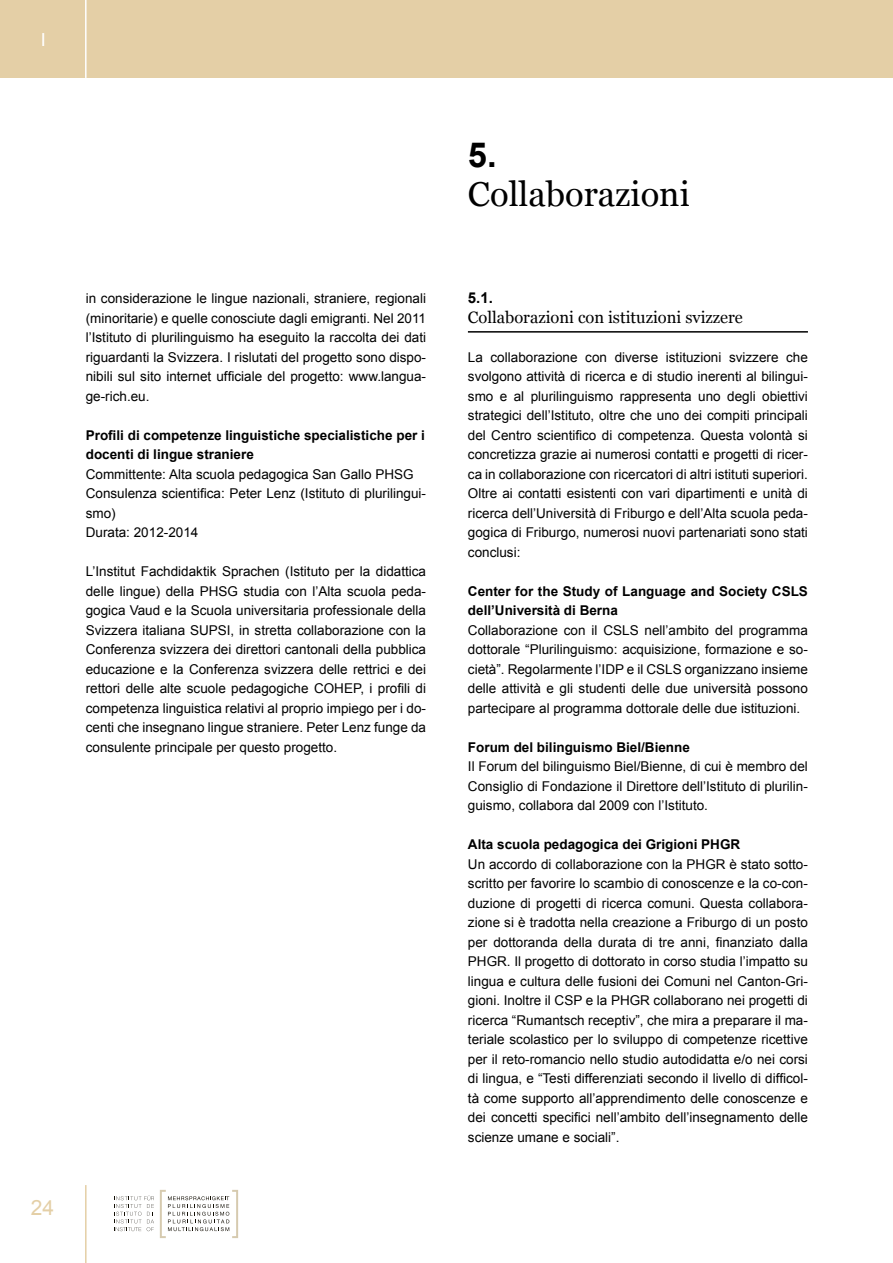
<style>
.page{position:relative;width:893px;height:1263px;background:#fff}
.page>*{position:absolute;margin:0;border:0;box-sizing:border-box;transform-origin:0 0}
.t1{font:34.5px "Georgia";color:#000}
.t2{font:700 34.5px "Arial";color:#000}
.t3{font:21px "Arial";color:#e4cfa6}
.t4{font:18px "Arial";color:#fff}
.t5{font:16.5px "Georgia";color:#000}
.t6{font:700 15px "Arial";color:#000}
.t7{font:13.5px/19.5px "Arial";color:#000;text-align:justify}
.t8{font:700 13.5px/19.5px "Arial";color:#000}
</style>
<div class="page">
<div style="left:0;top:0;width:893px;height:78px;background:#e4cfa6"></div>
<hr style="left:85px;top:0;width:2px;height:78px;background:#fff">
<hr style="left:85px;top:1185px;width:2px;height:78px;background:#e4cfa6">
<svg style="left:114px;top:1195px;width:40px;height:36px"></svg>
<svg style="left:160px;top:1190px;width:78px;height:48px"></svg>
<hr style="left:468px;top:331px;width:340px;height:2px;background:#000">
<h3 class="t4" style="left:41px;top:27px;width:7px">I</h3>
<p class="t7" style="left:86px;top:289px;width:342px">in considerazione le lingue nazionali, straniere, regionali (minoritarie) e quelle conosciute dagli emigranti. Nel 2011 l’Istituto di plurilinguismo ha eseguito la raccolta dei dati riguardanti la Svizzera. I rislutati del progetto sono dispo&shy;nibili sul sito internet ufficiale del progetto: www.langua&shy;ge-rich.eu.</p>
<p class="t8" style="left:86px;top:425px;width:341px">Profili di competenze linguistiche specialistiche per i docenti di lingue straniere</p>
<p class="t7" style="left:86px;top:464px;width:342px;text-align:left">Committente: Alta scuola pedagogica San Gallo PHSG Consulenza scientifica: Peter Lenz (Istituto di plurilingui&shy;smo)<br>Durata: 2012-2014</p>
<p class="t7" style="left:86px;top:562px;width:342px">L’Institut Fachdidaktik Sprachen (Istituto per la didattica delle lingue) della PHSG studia con l’Alta scuola peda&shy;gogica Vaud e la Scuola universitaria professionale della Svizzera italiana SUPSI, in stretta collaborazione con la Conferenza svizzera dei direttori cantonali della pubblica educazione e la Conferenza svizzera delle rettrici e dei rettori delle alte scuole pedagogiche COHEP, i profili di competenza linguistica relativi al proprio impiego per i do&shy;centi che insegnano lingue straniere. Peter Lenz funge da consulente principale per questo progetto.</p>
<h2 class="t3" style="left:31px;top:1194px;width:25px">24</h2>
<h1 class="t2" style="left:468px;top:131px;width:30px">5.</h1>
<h1 class="t1" style="left:468px;top:168px;width:223px">Collaborazioni</h1>
<p class="t6" style="left:468px;top:288px;width:27px">5.1.</p>
<p class="t5" style="left:468px;top:305px;width:276px">Collaborazioni con istituzioni svizzere</p>
<p class="t7" style="left:468px;top:347px;width:342px">La collaborazione con diverse istituzioni svizzere che svolgono attività di ricerca e di studio inerenti al bilingui&shy;smo e al plurilinguismo rappresenta uno degli obiettivi strategici dell’Istituto, oltre che uno dei compiti principali del Centro scientifico di competenza. Questa volontà si concretizza grazie ai numerosi contatti e progetti di ricer&shy;ca in collaborazione con ricercatori di altri istituti superiori.<br>Oltre ai contatti esistenti con vari dipartimenti e unità di ricerca dell’Università di Friburgo e dell’Alta scuola peda&shy;gogica di Friburgo, numerosi nuovi partenariati sono stati conclusi:</p>
<p class="t8" style="left:468px;top:581px;width:342px">Center for the Study of Language and Society CSLS dell’Università di Berna</p>
<p class="t7" style="left:468px;top:620px;width:342px">Collaborazione con il CSLS nell’ambito del programma dottorale “Plurilinguismo: acquisizione, formazione e so&shy;cietà”. Regolarmente l’IDP e il CSLS organizzano insieme delle attività e gli studenti delle due università possono partecipare al programma dottorale delle due istituzioni.</p>
<p class="t8" style="left:468px;top:737px;width:224px">Forum del bilinguismo Biel/Bienne</p>
<p class="t7" style="left:468px;top:757px;width:342px">Il Forum del bilinguismo Biel/Bienne, di cui è membro del Consiglio di Fondazione il Direttore dell’Istituto di plurilin&shy;guismo, collabora dal 2009 con l’Istituto.</p>
<p class="t8" style="left:468px;top:835px;width:274px">Alta scuola pedagogica dei Grigioni PHGR</p>
<p class="t7" style="left:468px;top:854px;width:342px">Un accordo di collaborazione con la PHGR è stato sotto&shy;scritto per favorire lo scambio di conoscenze e la co-con&shy;duzione di progetti di ricerca comuni. Questa collabora&shy;zione si è tradotta nella creazione a Friburgo di un posto per dottoranda della durata di tre anni, finanziato dalla PHGR. Il progetto di dottorato in corso studia l’impatto su lingua e cultura delle fusioni dei Comuni nel Canton-Gri&shy;gioni. Inoltre il CSP e la PHGR collaborano nei progetti di ricerca “Rumantsch receptiv”, che mira a preparare il ma&shy;teriale scolastico per lo sviluppo di competenze ricettive per il reto-romancio nello studio autodidatta e/o nei corsi di lingua, e “Testi differenziati secondo il livello di difficol&shy;tà come supporto all’apprendimento delle conoscenze e dei concetti specifici nell’ambito dell’insegnamento delle scienze umane e sociali”.</p>
</div>
